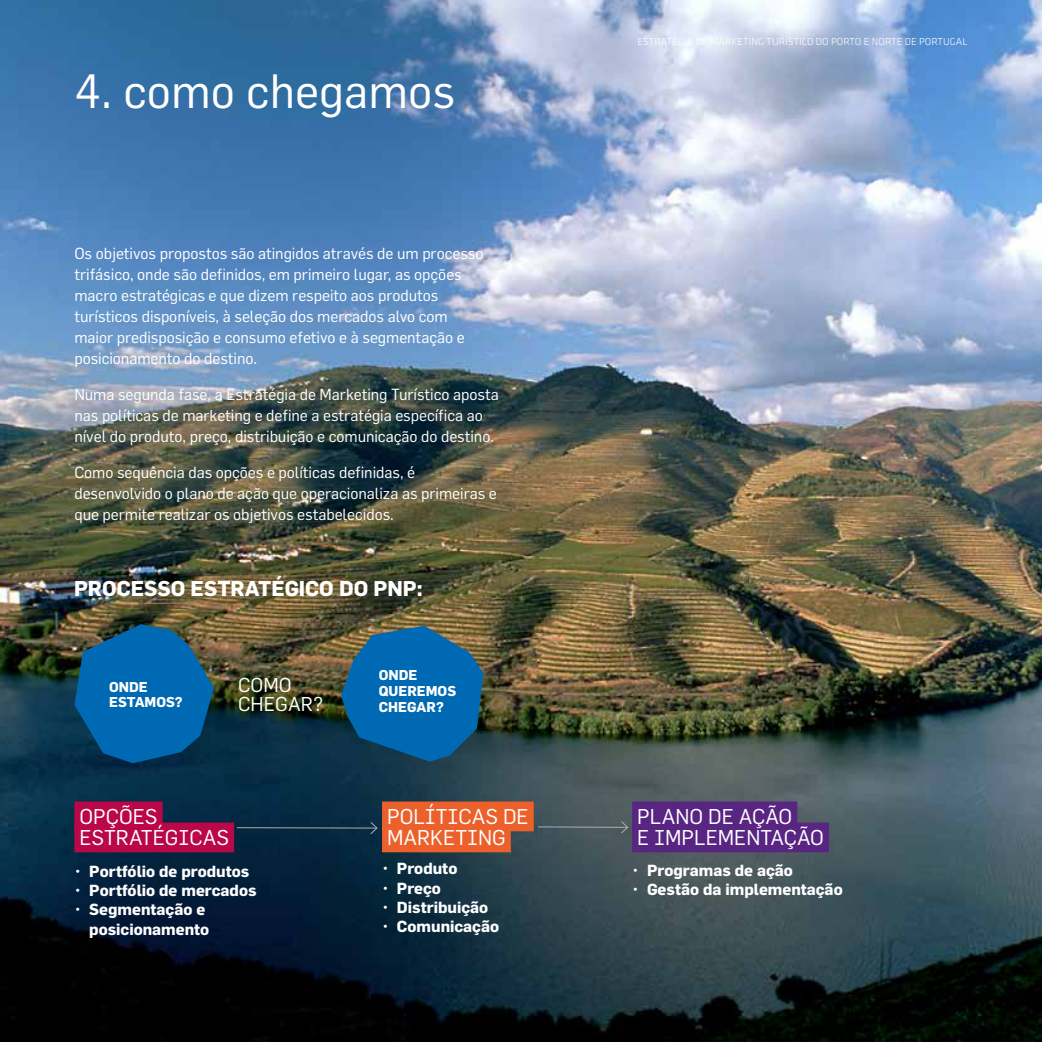
<style>
.page{position:relative;width:1042px;height:1042px;background:#fff}
.page>*{position:absolute;margin:0;border:0;box-sizing:border-box;transform-origin:0 0}
.t1{font:47.25px "Flama";color:#fff}
.t2{font:21px/21px "Flama";color:#fff}
.t3{font:700 21px "Flama";color:#fff}
.t4{font:19.6px/19.2px "Flama";color:#fff}
.t5{font:15.75px/21px "Flama";letter-spacing:-.005em;color:#fff}
.t6{font:700 15.75px/19.2px "Flama";color:#fff;text-align:right}
.t7{font:700 14px/15.8px "Flama";color:#fff}
.t8{font:300 10.5px "Klavika";letter-spacing:.005em;color:#fff}
</style>
<div class="page">
<img style="left:0;top:0;width:1042px;height:1042px">
<svg style="left:341px;top:626px;width:142px;height:135px;background:#136296"></svg>
<svg style="left:74px;top:624px;width:140px;height:139px;background:#0d5e93"></svg>
<div style="left:74px;top:801px;width:89px;height:30px;background:#b90748"></div>
<div style="left:74px;top:822px;width:160px;height:30px;background:#b90748"></div>
<div style="left:382px;top:801px;width:152px;height:30px;background:#ec612b"></div>
<div style="left:382px;top:822px;width:129px;height:30px;background:#ec612b"></div>
<div style="left:632px;top:801px;width:165px;height:30px;background:#582583"></div>
<div style="left:632px;top:822px;width:197px;height:30px;background:#582583"></div>
<hr style="left:237px;top:827px;width:140px;height:1px;background:#b0acab">
<svg style="left:369px;top:821px;width:9px;height:14px"></svg>
<hr style="left:538px;top:826px;width:90px;height:2px;background:#b0acab">
<svg style="left:620px;top:820px;width:9px;height:14px"></svg>
<h1 class="t1" style="left:74px;top:63px;width:382px">4. como chegamos</h1>
<p class="t5" style="left:74px;top:243px;width:410px">Os objetivos propostos são atingidos através de um processo trifásico, onde são definidos, em primeiro lugar, as opções macro estratégicas e que dizem respeito aos produtos turísticos disponíveis, à seleção dos mercados alvo com maior predisposição e consumo efetivo e à segmentação e posicionamento do destino.</p>
<p class="t5" style="left:74px;top:384px;width:426px">Numa segunda fase, a Estratégia de Marketing Turístico aposta nas políticas de marketing e define a estratégia específica ao nível do produto, preço, distribuição e comunicação do destino.</p>
<p class="t5" style="left:74px;top:461px;width:424px">Como sequência das opções e políticas definidas, é desenvolvido o plano de ação que operacionaliza as primeiras e que permite realizar os objetivos estabelecidos.</p>
<h2 class="t3" style="left:74px;top:576px;width:350px">PROCESSO ESTRATÉGICO DO PNP:</h2>
<p class="t7" style="left:109px;top:678px;width:75px">ONDE<br>ESTAMOS?</p>
<p class="t7" style="left:379px;top:667px;width:79px">ONDE<br>QUEREMOS<br>CHEGAR?</p>
<p class="t4" style="left:238px;top:674px;width:86px">COMO<br>CHEGAR?</p>
<h2 class="t2" style="left:79px;top:805px;width:151px">OPÇÕES<br>ESTRATÉGICAS</h2>
<p class="t6" style="left:74px;top:861px;width:176px">• Portfólio de produtos</p>
<p class="t6" style="left:74px;top:880px;width:184px">• Portfólio de mercados</p>
<p class="t6" style="left:74px;top:899px;width:136px">• Segmentação e posicionamento</p>
<h2 class="t2" style="left:387px;top:805px;width:143px">POLÍTICAS DE<br>MARKETING</h2>
<p class="t6" style="left:382px;top:858px;width:77px">• Produto</p>
<p class="t6" style="left:382px;top:878px;width:60px">• Preço</p>
<p class="t6" style="left:382px;top:897px;width:108px">• Distribuição</p>
<p class="t6" style="left:382px;top:916px;width:119px">• Comunicação</p>
<p class="t8" style="left:637px;top:36px;width:331px">ESTRATÉGIA DE MARKETING TURÍSTICO DO PORTO E NORTE DE PORTUGAL</p>
<h2 class="t2" style="left:637px;top:805px;width:188px">PLANO DE AÇÃO<br>E IMPLEMENTAÇÃO</h2>
<p class="t6" style="left:632px;top:860px;width:162px">• Programas de ação</p>
<p class="t6" style="left:632px;top:879px;width:212px">• Gestão da implementação</p>
</div>
